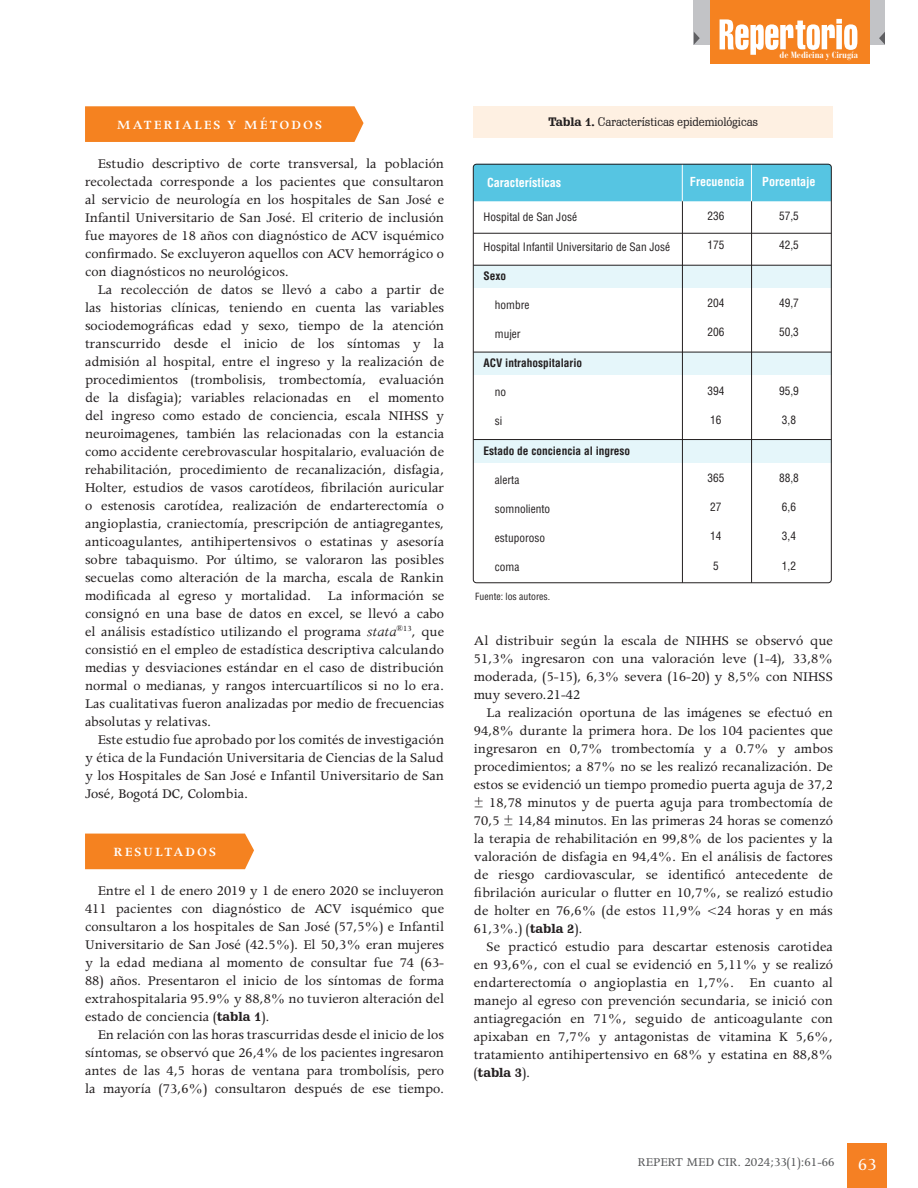
<style>
.page{position:relative;width:918px;height:1188px;background:#fff}
.page>*{position:absolute;margin:0;border:0;box-sizing:border-box;transform-origin:0 0}
.Estilo_de_párrafo_1{font:15px/18px "Apollo MT Std";color:#231f20;text-align:justify}
.Estilo_de_párrafo_2{font:600 14.25px "Apollo MT Std";letter-spacing:.14em;color:#fff}
.t1{font:13.5px "Apollo MT Std";color:#57585a}
.Estilo_de_párrafo_1-2{font:700 12.75px "Schadow BT";color:#231f20}
.t2{font:700 condensed 12.15px "Helvetica LT Std";color:#fff}
.t3{font:12px "Schadow BT";letter-spacing:-.01em;color:#231f20}
.t4{font:condensed 11.4px "Helvetica LT Std";color:#231f20}
.t5{font:700 condensed 11.4px "Helvetica LT Std";color:#231f20}
.t6{font:condensed 9.75px "Helvetica LT Std";color:#231f20}
.t7{font:700 condensed 9px "Bauer Bodoni Std";color:#fff}
.s1{font-style:italic}
.s2{font-family:"Schadow BT";font-weight:700;font-size:12.75px}
.s3{font-weight:700}
.s4{font-family:"Apollo MT Std";font-weight:400;font-size:15px}
.s5{font-size:19.05px;color:#fff}
</style>
<div class="page">
<div style="left:848px;top:1143px;width:39px;height:45px;background:#f58023"></div>
<div style="left:693px;top:0;width:192px;height:45px;background:#c2c3c6"></div>
<div style="left:710px;top:0;width:160px;height:64px;background:#f58220"></div>
<svg style="left:720px;top:19px;width:137px;height:36px"></svg>
<svg style="left:694px;top:32px;width:6px;height:13px"></svg>
<svg style="left:879px;top:32px;width:6px;height:13px"></svg>
<div style="left:85px;top:106px;width:279px;height:36px;background:#f58220"></div>
<div style="left:85px;top:834px;width:169px;height:35px;background:#f58220"></div>
<div style="left:473px;top:265px;width:358px;height:23px;background:#e5f6fa"></div>
<div style="left:473px;top:352px;width:358px;height:23px;background:#e5f6fa"></div>
<div style="left:473px;top:440px;width:358px;height:22px;background:#e5f6fa"></div>
<div style="left:475px;top:164px;width:356px;height:37px;background:#56c5e2"></div>
<hr style="left:682px;top:200px;width:1px;height:383px;background:#231f20">
<hr style="left:682px;top:164px;width:1px;height:37px;background:#fff">
<hr style="left:751px;top:200px;width:1px;height:383px;background:#231f20">
<hr style="left:751px;top:164px;width:1px;height:37px;background:#fff">
<div style="left:473px;top:164px;width:358px;height:419px;border:1px solid #231f20;border-radius:3px"></div>
<hr style="left:473px;top:233px;width:358px;height:1px;background:#231f20">
<hr style="left:473px;top:439px;width:358px;height:1px;background:#231f20">
<hr style="left:473px;top:352px;width:358px;height:1px;background:#231f20">
<hr style="left:473px;top:265px;width:358px;height:1px;background:#231f20">
<div style="left:474px;top:106px;width:359px;height:32px;background:#fef0e2"></div>
<p class="Estilo_de_párrafo_2" style="left:117px;top:117px;width:207px">MATERIALES Y MÉTODOS</p>
<p class="Estilo_de_párrafo_1" style="left:85px;top:156px;width:361px;text-indent:13px">Estudio descriptivo de corte transversal, la población recolectada corresponde a los pacientes que consultaron al servicio de neurología en los hospitales de San José e Infantil Universitario de San José. El criterio de inclusión fue mayores de 18 años con diagnóstico de ACV isquémico confirmado. Se excluyeron aquellos con ACV hemorrágico o con diagnósticos no neurológicos.</p>
<p class="Estilo_de_párrafo_1" style="left:85px;top:282px;width:361px;text-indent:13px">La recolección de datos se llevó a cabo a partir de las historias clínicas, teniendo en cuenta las variables sociodemográficas edad y sexo, tiempo de la atención transcurrido desde el inicio de los síntomas y la admisión al hospital, entre el ingreso y la realización de procedimientos (trombolisis, trombectomía, evaluación de la disfagia); variables relacionadas en el momento del ingreso como estado de conciencia, escala NIHSS y neuroimagenes, también las relacionadas con la estancia como accidente cerebrovascular hospitalario, evaluación de rehabilitación, procedimiento de recanalización, disfagia, Holter, estudios de vasos carotídeos, fibrilación auricular o estenosis carotídea, realización de endarterectomía o angioplastia, craniectomía, prescripción de antiagregantes, anticoagulantes, antihipertensivos o estatinas y asesoría sobre tabaquismo. Por último, se valoraron las posibles secuelas como alteración de la marcha, escala de Rankin modificada al egreso y mortalidad. La información se consignó en una base de datos en excel, se llevó a cabo el análisis estadístico utilizando el programa <span class="s1">stata</span><sup>®13</sup>, que consistió en el empleo de estadística descriptiva calculando medias y desviaciones estándar en el caso de distribución normal o medianas, y rangos intercuartílicos si no lo era.<br>Las cualitativas fueron analizadas por medio de frecuencias absolutas y relativas.</p>
<p class="Estilo_de_párrafo_1" style="left:85px;top:732px;width:361px;text-indent:13px">Este estudio fue aprobado por los comités de investigación y ética de la Fundación Universitaria de Ciencias de la Salud y los Hospitales de San José e Infantil Universitario de San José, Bogotá DC, Colombia.</p>
<p class="Estilo_de_párrafo_2" style="left:114px;top:844px;width:104px">RESULTADOS</p>
<p class="Estilo_de_párrafo_1" style="left:85px;top:883px;width:361px;text-indent:13px">Entre el 1 de enero 2019 y 1 de enero 2020 se incluyeron 411 pacientes con diagnóstico de ACV isquémico que consultaron a los hospitales de San José (57,5%) e Infantil Universitario de San José (42.5%). El 50,3% eran mujeres y la edad mediana al momento de consultar fue 74 (63-</p>
<p class="Estilo_de_párrafo_1" style="left:85px;top:973px;width:361px">88) años. Presentaron el inicio de los síntomas de forma extrahospitalaria 95.9% y 88,8% no tuvieron alteración del estado de conciencia (<span class="s2">tabla 1</span>).</p>
<p class="Estilo_de_párrafo_1" style="left:85px;top:1027px;width:361px;text-indent:13px">En relación con las horas trascurridas desde el inicio de los síntomas, se observó que 26,4% de los pacientes ingresaron antes de las 4,5 horas de ventana para trombolísis, pero la mayoría (73,6%) consultaron después de ese tiempo.</p>
<p class="t7" style="left:780px;top:50px;width:80px">de Medicina y Cirugía</p>
<p class="t3" style="left:549px;top:114px;width:211px"><span class="s3">Tabla 1.</span> Características epidemiológicas</p>
<p class="t2" style="left:487px;top:175px;width:76px">Características</p>
<p class="t2" style="left:690px;top:174px;width:56px">Frecuencia</p>
<p class="t4" style="left:707px;top:208px;width:19px">236</p>
<p class="t4" style="left:707px;top:238px;width:19px">175</p>
<p class="t4" style="left:484px;top:210px;width:95px">Hospital de San José</p>
<p class="t4" style="left:484px;top:239px;width:188px">Hospital Infantil Universitario de San José</p>
<p class="t5" style="left:484px;top:268px;width:24px">Sexo</p>
<p class="t4" style="left:495px;top:298px;width:36px">hombre</p>
<p class="t4" style="left:495px;top:327px;width:27px">mujer</p>
<p class="t5" style="left:484px;top:356px;width:100px">ACV intrahospitalario</p>
<p class="t4" style="left:495px;top:385px;width:13px">no</p>
<p class="t4" style="left:495px;top:414px;width:9px">si</p>
<p class="t5" style="left:484px;top:443px;width:148px">Estado de conciencia al ingreso</p>
<p class="t4" style="left:495px;top:472px;width:26px">alerta</p>
<p class="t4" style="left:495px;top:502px;width:57px">somnoliento</p>
<p class="t4" style="left:495px;top:531px;width:52px">estuporoso</p>
<p class="t4" style="left:495px;top:560px;width:26px">coma</p>
<p class="t4" style="left:707px;top:296px;width:19px">204</p>
<p class="t4" style="left:707px;top:325px;width:19px">206</p>
<p class="t4" style="left:707px;top:383px;width:19px">394</p>
<p class="t4" style="left:710px;top:413px;width:13px">16</p>
<p class="t4" style="left:707px;top:471px;width:19px">365</p>
<p class="t4" style="left:710px;top:500px;width:13px">27</p>
<p class="t4" style="left:710px;top:529px;width:13px">14</p>
<p class="t4" style="left:713px;top:558px;width:7px">5</p>
<p class="t6" style="left:475px;top:591px;width:77px">Fuente: los autores.</p>
<p class="t2" style="left:762px;top:174px;width:55px">Porcentaje</p>
<p class="t4" style="left:779px;top:208px;width:21px">57,5</p>
<p class="t4" style="left:779px;top:238px;width:21px">42,5</p>
<p class="t4" style="left:779px;top:296px;width:21px">49,7</p>
<p class="t4" style="left:779px;top:325px;width:21px">50,3</p>
<p class="t4" style="left:779px;top:383px;width:21px">95,9</p>
<p class="t4" style="left:782px;top:413px;width:16px">3,8</p>
<p class="t4" style="left:779px;top:471px;width:21px">88,8</p>
<p class="t4" style="left:782px;top:500px;width:16px">6,6</p>
<p class="t4" style="left:782px;top:529px;width:16px">3,4</p>
<p class="t4" style="left:782px;top:558px;width:16px">1,2</p>
<p class="Estilo_de_párrafo_1" style="left:474px;top:632px;width:361px">Al distribuir según la escala de NIHHS se observó que 51,3% ingresaron con una valoración leve (1-4), 33,8% moderada, (5-15), 6,3% severa (16-20) y 8,5% con NIHSS muy severo.21-42</p>
<p class="Estilo_de_párrafo_1" style="left:474px;top:704px;width:361px;text-indent:13px">La realización oportuna de las imágenes se efectuó en 94,8% durante la primera hora. De los 104 pacientes que ingresaron en 0,7% trombectomía y a 0.7% y ambos procedimientos; a 87% no se les realizó recanalización. De estos se evidenció un tiempo promedio puerta aguja de 37,2 ± 18,78 minutos y de puerta aguja para trombectomía de 70,5 ± 14,84 minutos. En las primeras 24 horas se comenzó la terapia de rehabilitación en 99,8% de los pacientes y la valoración de disfagia en 94,4%. En el análisis de factores de riesgo cardiovascular, se identificó antecedente de fibrilación auricular o flutter en 10,7%, se realizó estudio de holter en 76,6% (de estos 11,9% &lt;24 horas y en más 61,3%.) (<span class="s2">tabla 2</span>).</p>
<p class="Estilo_de_párrafo_1" style="left:474px;top:938px;width:361px;text-indent:13px">Se practicó estudio para descartar estenosis carotidea en 93,6%, con el cual se evidenció en 5,11% y se realizó endarterectomía o angioplastia en 1,7%. En cuanto al manejo al egreso con prevención secundaria, se inició con antiagregación en 71%, seguido de anticoagulante con apixaban en 7,7% y antagonistas de vitamina K 5,6%, tratamiento antihipertensivo en 68% y estatina en 88,8%</p>
<p class="Estilo_de_párrafo_1-2" style="left:474px;top:1065px;width:58px"><span class="s4">(</span>tabla 3<span class="s4">).</span></p>
<p class="t1" style="left:638px;top:1155px;width:240px">REPERT MED CIR. 2024;33(1):61-66 <span class="s5">63</span></p>
</div>
